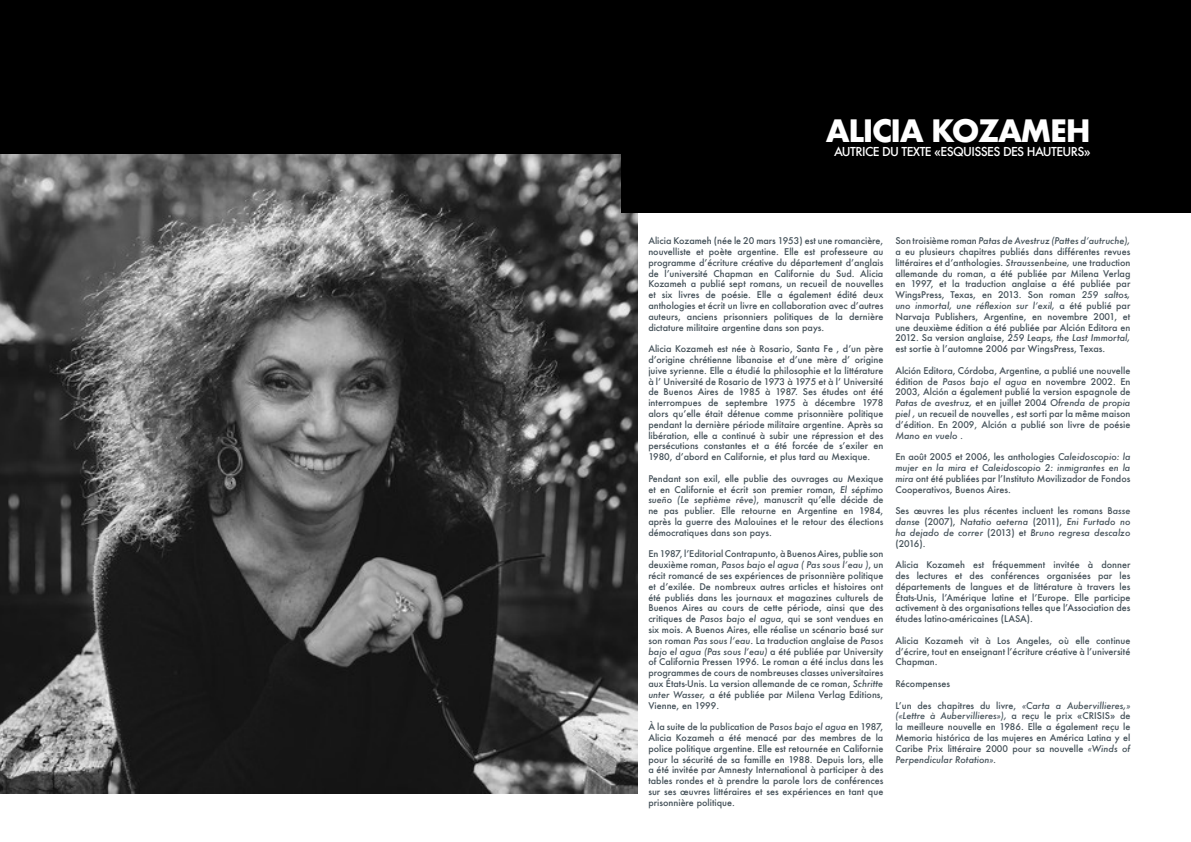
<style>
.page{position:relative;width:1191px;height:842px;background:#fff}
.page>*{position:absolute;margin:0;border:0;box-sizing:border-box;transform-origin:0 0}
.t1{font:700 30px "Futura";letter-spacing:-.05em;color:#fff}
.t2{font:500 12px "Futura";letter-spacing:-.05em;color:#fff}
.t3{font:500 9px/10.8px "Futura";color:#445159;text-align:justify}
.s1{font-style:italic}
</style>
<div class="page">
<div style="left:0;top:0;width:1191px;height:154px;background:#000"></div>
<img style="left:0;top:154px;width:638px;height:639px">
<div style="left:621px;top:0;width:570px;height:212px;background:#000"></div>
<p class="t1" style="left:826px;top:109px;width:266px">ALICIA KOZAMEH</p>
<p class="t2" style="left:834px;top:144px;width:258px">AUTRICE DU TEXTE «ESQUISSES DES HAUTEURS»</p>
<p class="t3" style="left:648px;top:235px;width:236px">Alicia Kozameh (née le 20 mars 1953) est une romancière, nouvelliste et poète argentine. Elle est professeure au programme d’écriture créative du département d’anglais de l’université Chapman en Californie du Sud. Alicia Kozameh a publié sept romans, un recueil de nouvelles et six livres de poésie. Elle a également édité deux anthologies et écrit un livre en collaboration avec d’autres auteurs, anciens prisonniers politiques de la dernière dictature militaire argentine dans son pays.</p>
<p class="t3" style="left:648px;top:343px;width:236px">Alicia Kozameh est née à Rosario, Santa Fe , d’un père d’origine chrétienne libanaise et d’une mère d’ origine juive syrienne. Elle a étudié la philosophie et la littérature à l’ Université de Rosario de 1973 à 1975 et à l’ Université de Buenos Aires de 1985 à 1987. Ses études ont été interrompues de septembre 1975 à décembre 1978 alors qu’elle était détenue comme prisonnière politique pendant la dernière période militaire argentine. Après sa libération, elle a continué à subir une répression et des persécutions constantes et a été forcée de s’exiler en 1980, d’abord en Californie, et plus tard au Mexique.</p>
<p class="t3" style="left:648px;top:473px;width:236px">Pendant son exil, elle publie des ouvrages au Mexique et en Californie et écrit son premier roman, <span class="s1">El séptimo sueño (Le septième rêve)</span>, manuscrit qu’elle décide de ne pas publier. Elle retourne en Argentine en 1984, après la guerre des Malouines et le retour des élections démocratiques dans son pays.</p>
<p class="t3" style="left:648px;top:548px;width:236px">En 1987, l’Editorial Contrapunto, à Buenos Aires, publie son deuxième roman, <span class="s1">Pasos bajo el agua ( Pas sous l’eau )</span>, un récit romancé de ses expériences de prisonnière politique et d’exilée. De nombreux autres articles et histoires ont été publiés dans les journaux et magazines culturels de Buenos Aires au cours de cette période, ainsi que des critiques de <span class="s1">Pasos bajo el agua</span>, qui se sont vendues en six mois. A Buenos Aires, elle réalise un scénario basé sur son roman <span class="s1">Pas sous l’eau</span>. La traduction anglaise de <span class="s1">Pasos bajo el agua (Pas sous l’eau)</span> a été publiée par University of California Pressen 1996. Le roman a été inclus dans les programmes de cours de nombreuses classes universitaires aux États-Unis. La version allemande de ce roman, <span class="s1">Schritte unter Wasser,</span> a été publiée par Milena Verlag Editions, Vienne, en 1999.</p>
<p class="t3" style="left:648px;top:721px;width:236px">À la suite de la publication de P<span class="s1">asos bajo el agua</span> en 1987, Alicia Kozameh a été menacé par des membres de la police politique argentine. Elle est retournée en Californie pour la sécurité de sa famille en 1988. Depuis lors, elle a été invitée par Amnesty International à participer à des tables rondes et à prendre la parole lors de conférences sur ses œuvres littéraires et ses expériences en tant que prisonnière politique.</p>
<p class="t3" style="left:895px;top:235px;width:236px">Son troisième roman <span class="s1">Patas de Avestruz (Pattes d’autruche), </span>a eu plusieurs chapitres publiés dans différentes revues littéraires et d’anthologies. <span class="s1">Straussenbeine,</span> une traduction allemande du roman, a été publiée par Milena Verlag en 1997, et la traduction anglaise a été publiée par WingsPress, Texas, en 2013. Son roman <span class="s1">259 saltos, uno inmortal, une réflexion sur l’exil,</span> a été publié par Narvaja Publishers, Argentine, en novembre 2001, et une deuxième édition a été publiée par Alción Editora en 2012. Sa version anglaise, <span class="s1">259 Leaps, the Last Immortal, </span>est sortie à l’automne 2006 par WingsPress, Texas.</p>
<p class="t3" style="left:895px;top:365px;width:236px">Alción Editora, Córdoba, Argentine, a publié une nouvelle édition de <span class="s1">Pasos bajo el agua</span> en novembre 2002. En 2003, Alción a également publié la version espagnole de <span class="s1">Patas de avestruz,</span> et en juillet 2004 <span class="s1">Ofrenda de propia piel ,</span> un recueil de nouvelles , est sorti par la même maison d’édition. En 2009, Alción a publié son livre de poésie <span class="s1">Mano en vuelo .</span></p>
<p class="t3" style="left:895px;top:451px;width:236px">En août 2005 et 2006, les anthologies <span class="s1">Caleidoscopio: la mujer en la mira et Caleidoscopio 2: inmigrantes en la mira</span> ont été publiées par l’Instituto Movilizador de Fondos Cooperativos, Buenos Aires.</p>
<p class="t3" style="left:895px;top:505px;width:236px">Ses œuvres les plus récentes incluent les romans B<span class="s1">asse danse</span> (2007), <span class="s1">Natatio aeterna</span> (2011), <span class="s1">Eni Furtado no ha dejado de correr</span> (2013) et <span class="s1">Bruno regresa descalzo </span>(2016).</p>
<p class="t3" style="left:895px;top:559px;width:236px">Alicia Kozameh est fréquemment invitée à donner des lectures et des conférences organisées par les départements de langues et de littérature à travers les États-Unis, l’Amérique latine et l’Europe. Elle participe activement à des organisations telles que l’Association des études latino-américaines (LASA).</p>
<p class="t3" style="left:895px;top:635px;width:236px">Alicia Kozameh vit à Los Angeles, où elle continue d’écrire, tout en enseignant l’écriture créative à l’université Chapman.</p>
<p class="t3" style="left:895px;top:678px;width:56px">Récompenses</p>
<p class="t3" style="left:895px;top:700px;width:236px">L’un des chapitres du livre, <span class="s1">«Carta a Aubervillieres,» («Lettre à Aubervillieres»),</span> a reçu le prix «CRISIS» de la meilleure nouvelle en 1986. Elle a également reçu le Memoria histórica de las mujeres en América Latina y el Caribe Prix littéraire 2000 pour sa nouvelle <span class="s1">«Winds of Perpendicular Rotation».</span></p>
</div>
